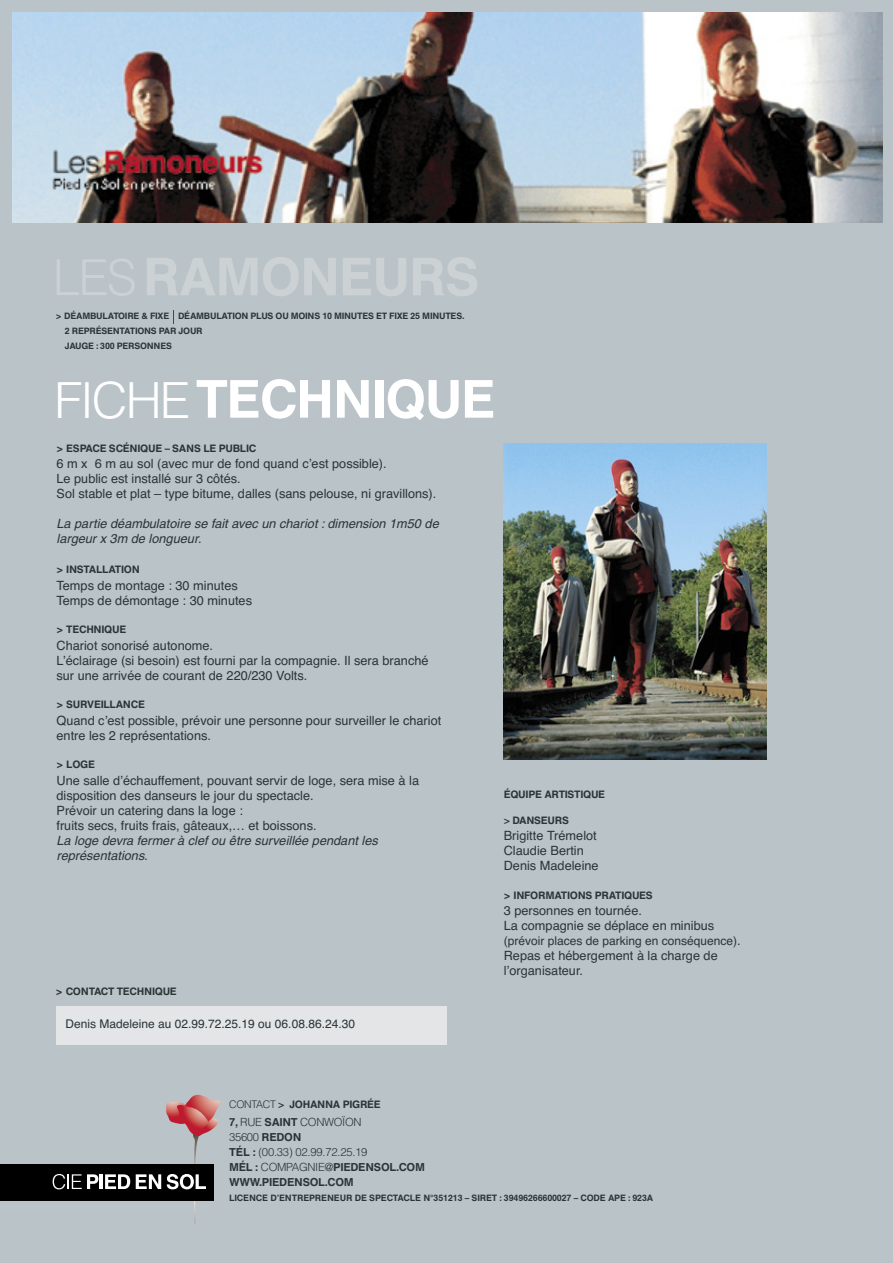
<style>
.page{position:relative;width:893px;height:1263px;background:#bac3c8}
.page>*{position:absolute;margin:0;border:0;box-sizing:border-box;transform-origin:0 0}
.t1{font:700 53.25px "Helvetica Greek";letter-spacing:-.04em;color:#fff}
.t2{font:12.75px/15px "Helvetica";color:#2a3536}
.t3{font:italic 12.75px/15px "Helvetica";color:#2a3536}
.t4{font:12px "Helvetica";color:#2a3536}
.t5{font:700 11.25px/15px "Helvetica Greek";letter-spacing:-.03em;color:#2a3536}
.t6{font:700 10.5px "Helvetica Greek";letter-spacing:-.03em;color:#2a3536}
.t7{font:700 9px/15px "Helvetica Greek";letter-spacing:-.03em;color:#2a3536}
.s1{font-family:"Helvetica";font-weight:900}
.s2{font-family:"Helvetica";font-weight:300;font-size:49.8px}
.s3{font-style:normal}
.s4{font-style:italic}
.s5{font-size:12.75px}
.s6{font-family:"Helvetica";font-weight:300}
</style>
<div class="page">
<svg style="left:173px;top:310px;width:1px;height:13px"></svg>
<div style="left:0;top:1164px;width:214px;height:37px;background:#000"></div>
<svg style="left:53px;top:1174px;width:45px;height:15px"></svg>
<hr style="left:100px;top:1174px;width:3px;height:15px;background:#fff">
<svg style="left:105px;top:1174px;width:25px;height:15px"></svg>
<svg style="left:136px;top:1094px;width:84px;height:130px"></svg>
<div style="left:56px;top:1006px;width:391px;height:39px;background:#e3e5e7"></div>
<img style="left:504px;top:443px;width:262px;height:317px">
<img style="left:12px;top:13px;width:870px;height:210px">
<p class="t7" style="left:65px;top:309px;width:401px;text-indent:-9px"><span class="s1">&gt;</span> DÉAMBULATOIRE &amp; FIXE DÉAMBULATION PLUS OU MOINS 10 MINUTES ET FIXE 25 MINUTES.<br>2 REPRÉSENTATIONS PAR JOUR<br>JAUGE : 300 PERSONNES</p>
<p class="t1" style="left:54px;top:368px;width:443px"><span class="s2">FICHE</span>TECHNIQUE</p>
<p class="t6" style="left:57px;top:442px;width:201px"><span class="s1">&gt;</span> ESPACE SCÉNIQUE – SANS LE PUBLIC</p>
<p class="t2" style="left:57px;top:457px;width:381px">6 m x 6 m au sol (avec mur de fond quand cʼest possible).<br>Le public est installé sur 3 côtés.<br>Sol stable et plat – type bitume, dalles (sans pelouse, ni gravillons).</p>
<p class="t3" style="left:57px;top:516px;width:384px">La partie déambulatoire se fait avec un chariot : dimension 1m50 de largeur x 3m de longueur<span class="s3">.</span></p>
<p class="t6" style="left:57px;top:564px;width:85px"><span class="s1">&gt;</span> INSTALLATION</p>
<p class="t2" style="left:57px;top:579px;width:197px">Temps de montage : 30 minutes<br>Temps de démontage : 30 minutes</p>
<p class="t6" style="left:57px;top:624px;width:71px"><span class="s1">&gt;</span> TECHNIQUE</p>
<p class="t2" style="left:57px;top:639px;width:374px">Chariot sonorisé autonome.<br>Lʼéclairage (si besoin) est fourni par la compagnie. Il sera branché sur une arrivée de courant de 220/230 Volts.</p>
<p class="t6" style="left:57px;top:699px;width:90px"><span class="s1">&gt;</span> SURVEILLANCE</p>
<p class="t2" style="left:57px;top:714px;width:386px">Quand cʼest possible, prévoir une personne pour surveiller le chariot entre les 2 représentations.</p>
<p class="t6" style="left:57px;top:759px;width:40px"><span class="s1">&gt;</span> LOGE</p>
<p class="t2" style="left:57px;top:774px;width:364px">Une salle dʼéchauffement, pouvant servir de loge, sera mise à la disposition des danseurs le jour du spectacle.<br>Prévoir un catering dans la loge :<br>fruits secs, fruits frais, gâteaux,… et boissons.<br><span class="s4">La loge devra fermer à clef ou être surveillée pendant les représentations.</span></p>
<p class="t6" style="left:56px;top:985px;width:123px"><span class="s1">&gt;</span> CONTACT TECHNIQUE</p>
<p class="t4" style="left:66px;top:1015px;width:291px">Denis Madeleine au 02.99.72.25.19 ou 06.08.86.24.30</p>
<p class="t6" style="left:504px;top:788px;width:103px">ÉQUIPE ARTISTIQUE</p>
<p class="t6" style="left:504px;top:814px;width:67px">&gt; DANSEURS</p>
<p class="t2" style="left:504px;top:829px;width:96px">Brigitte Trémelot<br>Claudie Bertin<br>Denis Madeleine</p>
<p class="t6" style="left:504px;top:889px;width:151px"><span class="s1">&gt;</span> INFORMATIONS PRATIQUES</p>
<p class="t2" style="left:504px;top:904px;width:212px">3 personnes en tournée.<br>La compagnie se déplace en minibus</p>
<p class="t4" style="left:504px;top:933px;width:239px">(prévoir places de parking en conséquence)<span class="s5">.</span></p>
<p class="t2" style="left:504px;top:949px;width:216px">Repas et hébergement à la charge de lʼorganisateur.</p>
<p class="t6" style="left:229px;top:1098px;width:153px"><span class="s6">CONTACT</span> &gt; JOHANNA PIGRÉE</p>
<p class="t5" style="left:229px;top:1114px;width:197px">7, <span class="s6">RUE</span> SAINT <span class="s6">CONWOÏON<br>35600</span> REDON<br>TÉL : <span class="s6">(00.33) 02.99.72.25.19<br></span>MÉL : <span class="s6">COMPAGNIE@</span>PIEDENSOL.COM<br>WWW.PIEDENSOL.COM</p>
<p class="t7" style="left:229px;top:1190px;width:426px">LICENCE D’ENTREPRENEUR DE SPECTACLE N°351213 – SIRET : 39496266600027 – CODE APE : 923A</p>
</div>
